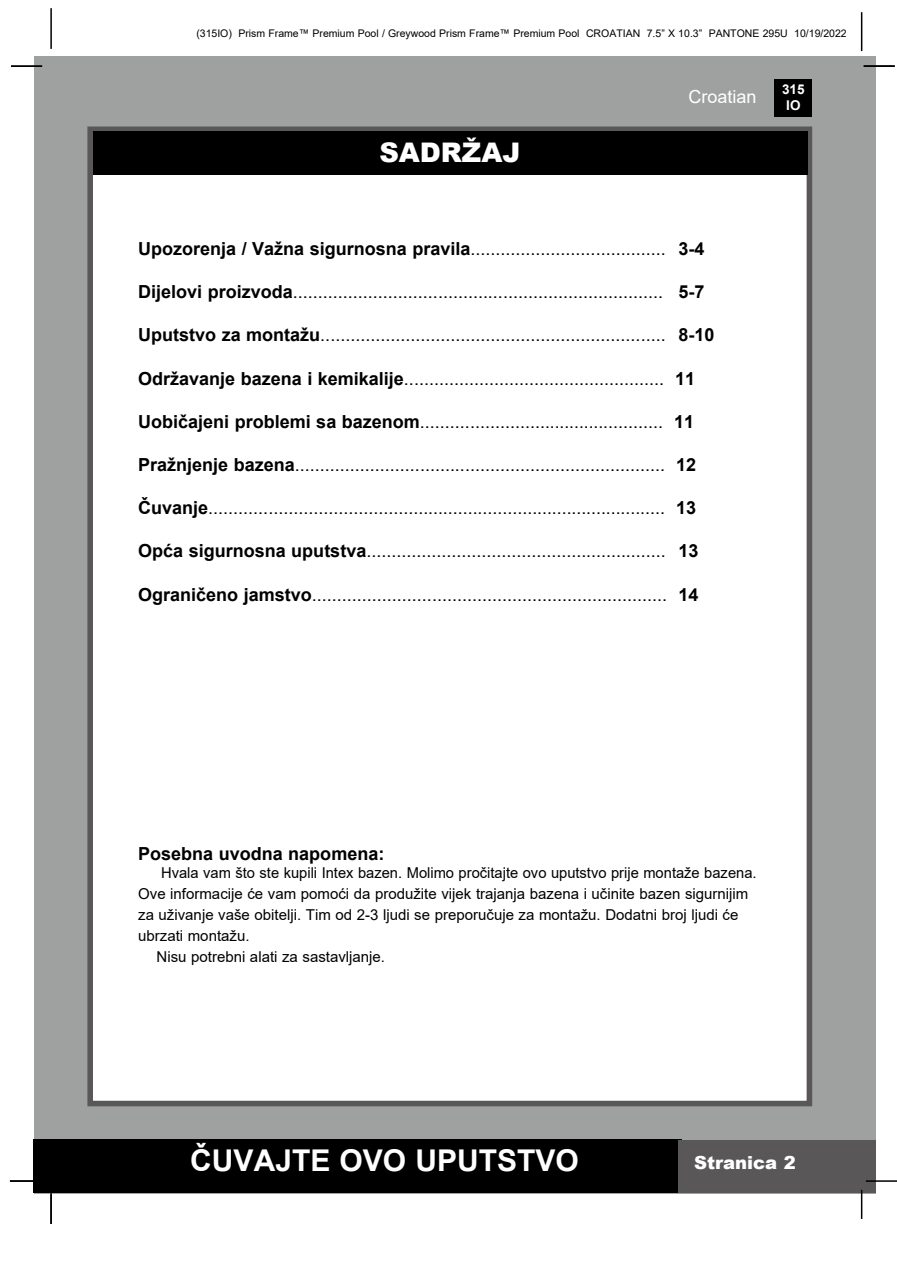
<style>
.page{position:relative;width:897px;height:1264px;background:#fff}
.page>*{position:absolute;margin:0;border:0;box-sizing:border-box;transform-origin:0 0}
.t1{font:700 30px "Arial";color:#fff}
.t2{font:900 27px "Arial";color:#fff}
.t3{font:18px "Arial";color:#000}
.t4{font:700 18px "Arial";color:#000}
.t5{font:900 18px "Arial";color:#fff}
.t6{font:18px "Arial";color:#fff}
.t7{font:15px "Arial";color:#000}
.t8{font:700 13.5px/16.2px "Arial";color:#fff;text-align:center}
.t9{font:10.5px "Arial";color:#000}
.s1{font-weight:700}
</style>
<div class="page">
<div style="left:34px;top:56px;width:841px;height:1137px;background:#9fa0a0"></div>
<div style="left:774px;top:79px;width:38px;height:38px;background:#000"></div>
<hr style="left:50px;top:8px;width:2px;height:41px;background:#000">
<hr style="left:860px;top:12px;width:2px;height:39px;background:#000">
<div style="left:33px;top:1140px;width:648px;height:53px;background:#000"></div>
<div style="left:678px;top:1140px;width:197px;height:53px;background:#595757"></div>
<hr style="left:865px;top:1180px;width:31px;height:1px;background:#000">
<hr style="left:860px;top:1189px;width:2px;height:30px;background:#000">
<div style="left:87px;top:126px;width:725px;height:980px;background:#fff;border:6px solid #595757"></div>
<div style="left:93px;top:131px;width:714px;height:44px;background:#000"></div>
<hr style="left:863px;top:65px;width:31px;height:2px;background:#000">
<hr style="left:50px;top:1193px;width:2px;height:31px;background:#000">
<hr style="left:10px;top:1180px;width:31px;height:1px;background:#000">
<hr style="left:11px;top:65px;width:31px;height:2px;background:#000">
<p class="t9" style="left:196px;top:26px;width:652px">(315IO) Prism Frame™ Premium Pool / Greywood Prism Frame™ Premium Pool CROATIAN 7.5” X 10.3” PANTONE 295U 10/19/2022</p>
<h2 class="t2" style="left:379px;top:133px;width:143px">SADRŽAJ</h2>
<p class="t6" style="left:688px;top:84px;width:70px">Croatian</p>
<p class="t8" style="left:782px;top:81px;width:24px">315<br>IO</p>
<p class="t3" style="left:138px;top:236px;width:568px"><span class="s1">Upozorenja / Važna sigurnosna pravila</span>....................................... <span class="s1">3-4</span></p>
<p class="t3" style="left:138px;top:279px;width:568px"><span class="s1">Dijelovi proizvoda</span>.......................................................................... <span class="s1">5-7</span></p>
<p class="t3" style="left:138px;top:323px;width:578px"><span class="s1">Uputstvo za montažu</span>..................................................................... <span class="s1">8-10</span></p>
<p class="t3" style="left:138px;top:366px;width:558px"><span class="s1">Održavanje bazena i kemikalije</span>.................................................... <span class="s1">11</span></p>
<p class="t3" style="left:138px;top:409px;width:557px"><span class="s1">Uobičajeni problemi sa bazenom</span>................................................. <span class="s1">11</span></p>
<p class="t3" style="left:138px;top:452px;width:559px"><span class="s1">Pražnjenje bazena</span>.......................................................................... <span class="s1">12</span></p>
<p class="t3" style="left:138px;top:495px;width:559px"><span class="s1">Čuvanje</span>............................................................................................ <span class="s1">13</span></p>
<p class="t3" style="left:138px;top:539px;width:562px"><span class="s1">Opća sigurnosna uputstva</span>............................................................ <span class="s1">13</span></p>
<p class="t3" style="left:138px;top:582px;width:562px"><span class="s1">Ograničeno jamstvo</span>....................................................................... <span class="s1">14</span></p>
<p class="t4" style="left:138px;top:841px;width:248px">Posebna uvodna napomena:</p>
<p class="t7" style="left:161px;top:863px;width:597px">Hvala vam što ste kupili Intex bazen. Molimo pročitajte ovo uputstvo prije montaže bazena.</p>
<p class="t7" style="left:138px;top:884px;width:611px">Ove informacije će vam pomoći da produžite vijek trajanja bazena i učinite bazen sigurnijim</p>
<p class="t7" style="left:138px;top:905px;width:601px">za uživanje vaše obitelji. Tim od 2-3 ljudi se preporučuje za montažu. Dodatni broj ljudi će</p>
<p class="t7" style="left:138px;top:926px;width:113px">ubrzati montažu.</p>
<p class="t7" style="left:156px;top:947px;width:230px">Nisu potrebni alati za sastavljanje.</p>
<h1 class="t1" style="left:190px;top:1139px;width:390px">ČUVAJTE OVO UPUTSTVO</h1>
<p class="t5" style="left:694px;top:1149px;width:103px">Stranica 2</p>
</div>
